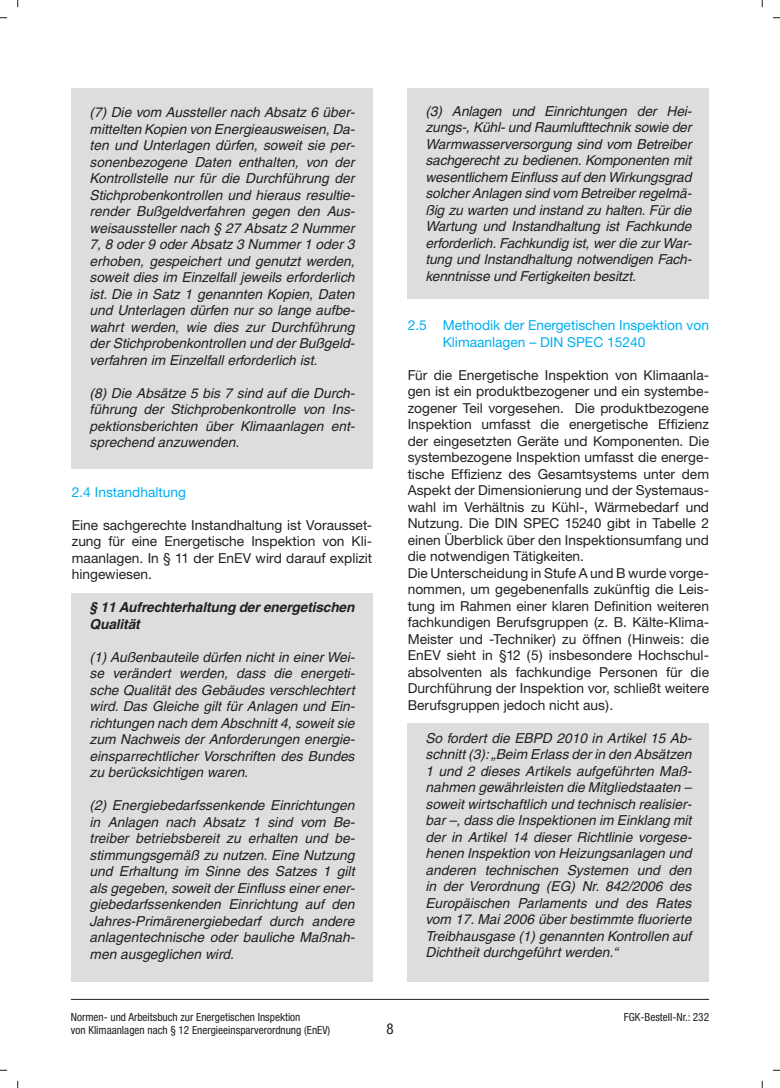
<style>
.page{position:relative;width:780px;height:1088px;background:#fff}
.page>*{position:absolute;margin:0;border:0;box-sizing:border-box;transform-origin:0 0}
.t1{font:condensed 15px "Helvetica Neue";color:#231f20}
.t2{font:italic 13.75px/16.5px "Helvetica";color:#231f20;text-align:justify}
.t3{font:13.75px/16.5px "Helvetica Neue";color:#231f20;text-align:justify}
.t4{font:13.75px/16.5px "Helvetica Neue";color:#00aeef}
.t5{font:italic 700 13.75px/16.5px "Helvetica";letter-spacing:-.01em;color:#231f20}
.t6{font:condensed 11.25px/13.5px "Helvetica Neue";color:#231f20}
</style>
<div class="page">
<hr style="left:71px;top:999px;width:638px;height:1px;background:#231f20">
<div style="left:407px;top:723px;width:302px;height:258px;background:#dcdddf"></div>
<div style="left:407px;top:89px;width:302px;height:210px;background:#dcdddf"></div>
<div style="left:71px;top:593px;width:301px;height:388px;background:#dcdddf"></div>
<div style="left:71px;top:89px;width:301px;height:380px;background:#dcdddf"></div>
<svg style="left:0;top:17px;width:7px;height:2px"></svg>
<svg style="left:772px;top:17px;width:8px;height:2px"></svg>
<svg style="left:0;top:1069px;width:7px;height:2px"></svg>
<svg style="left:772px;top:1069px;width:8px;height:2px"></svg>
<svg style="left:17px;top:0;width:2px;height:7px"></svg>
<svg style="left:17px;top:1081px;width:2px;height:7px"></svg>
<svg style="left:761px;top:0;width:2px;height:7px"></svg>
<svg style="left:761px;top:1081px;width:2px;height:7px"></svg>
<p class="t2" style="left:90px;top:106px;width:266px">(7) Die vom Aussteller nach Absatz 6 über&shy;mittelten Kopien von Energieausweisen, Da&shy;ten und Unterlagen dürfen, soweit sie per&shy;sonenbezogene Daten enthalten, von der Kontrollstelle nur für die Durchführung der Stichprobenkontrollen und hieraus resultie&shy;render Bußgeldverfahren gegen den Aus&shy;weisaussteller nach § 27 Absatz 2 Nummer 7, 8 oder 9 oder Absatz 3 Nummer 1 oder 3 erhoben, gespeichert und genutzt werden, soweit dies im Einzelfall jeweils erforderlich ist. Die in Satz 1 genannten Kopien, Daten und Unterlagen dürfen nur so lange aufbe&shy;wahrt werden, wie dies zur Durchführung der Stichprobenkontrollen und der Bußgeld&shy;verfahren im Einzelfall erforderlich ist.</p>
<p class="t2" style="left:90px;top:386px;width:266px">(8) Die Absätze 5 bis 7 sind auf die Durch&shy;führung der Stichprobenkontrolle von Ins&shy;pektionsberichten über Klimaanlagen ent&shy;sprechend anzuwenden.</p>
<p class="t4" style="left:72px;top:485px;width:116px">2.4 Instandhaltung</p>
<p class="t3" style="left:72px;top:518px;width:302px">Eine sachgerechte Instandhaltung ist Vorausset&shy;zung für eine Energetische Inspektion von Kli&shy;maanlagen. In § 11 der EnEV wird darauf explizit hingewiesen.</p>
<p class="t5" style="left:90px;top:600px;width:266px">§ 11 Aufrechterhaltung der energetischen<br>Qualität</p>
<p class="t2" style="left:90px;top:650px;width:266px">(1) Außenbauteile dürfen nicht in einer Wei&shy;se verändert werden, dass die energeti&shy;sche Qualität des Gebäudes verschlechtert wird. Das Gleiche gilt für Anlagen und Ein&shy;richtungen nach dem Abschnitt 4, soweit sie zum Nachweis der Anforderungen energie&shy;einsparrechtlicher Vorschriften des Bundes zu berücksichtigen waren.</p>
<p class="t2" style="left:90px;top:798px;width:266px">(2) Energiebedarfssenkende Einrichtungen in Anlagen nach Absatz 1 sind vom Be&shy;treiber betriebsbereit zu erhalten und be&shy;stimmungsgemäß zu nutzen. Eine Nutzung und Erhaltung im Sinne des Satzes 1 gilt als gegeben, soweit der Einfluss einer ener&shy;giebedarfssenkenden Einrichtung auf den Jahres-Primärenergiebedarf durch andere anlagentechnische oder bauliche Maßnah&shy;men ausgeglichen wird.</p>
<p class="t2" style="left:425px;top:104px;width:267px">(3) Anlagen und Einrichtungen der Hei&shy;zungs-, Kühl- und Raumlufttechnik sowie der Warmwasserversorgung sind vom Betreiber sachgerecht zu bedienen. Komponenten mit wesentlichem Einfluss auf den Wirkungsgrad solcher Anlagen sind vom Betreiber regelmä&shy;ßig zu warten und instand zu halten. Für die Wartung und Instandhaltung ist Fachkunde erforderlich. Fachkundig ist, wer die zur War&shy;tung und Instandhaltung notwendigen Fach&shy;kenntnisse und Fertigkeiten besitzt.</p>
<p class="t4" style="left:442px;top:318px;width:268px;text-indent:-35px">2.5 Methodik der Energetischen Inspektion von<br>Klimaanlagen – DIN SPEC 15240</p>
<p class="t3" style="left:407px;top:368px;width:303px;text-align:left">Für die Energetische Inspektion von Klimaanla&shy;gen ist ein produktbezogener und ein systembe&shy;zogener Teil vorgesehen. Die produktbezogene Inspektion umfasst die energetische Effizienz der eingesetzten Geräte und Komponenten. Die systembezogene Inspektion umfasst die energe&shy;tische Effizienz des Gesamtsystems unter dem Aspekt der Dimensionierung und der Systemaus&shy;wahl im Verhältnis zu Kühl-, Wärmebedarf und Nutzung. Die DIN SPEC 15240 gibt in Tabelle 2 einen Überblick über den Inspektionsumfang und die notwendigen Tätigkeiten.<br>Die Unterscheidung in Stufe A und B wurde vorge&shy;nommen, um gegebenenfalls zukünftig die Leis&shy;tung im Rahmen einer klaren Definition weiteren fachkundigen Berufsgruppen (z. B. Kälte-Klima-Meister und -Techniker) zu öffnen (Hinweis: die EnEV sieht in §12 (5) insbesondere Hochschul&shy;absolventen als fachkundige Personen für die Durchführung der Inspektion vor, schließt weitere Berufsgruppen jedoch nicht aus).</p>
<p class="t2" style="left:425px;top:731px;width:267px">So fordert die EBPD 2010 in Artikel 15 Ab&shy;schnitt (3): „Beim Erlass der in den Absätzen 1 und 2 dieses Artikels aufgeführten Maß&shy;nahmen gewährleisten die Mitgliedstaaten – soweit wirtschaftlich und technisch realisier&shy;bar –, dass die Inspektionen im Einklang mit der in Artikel 14 dieser Richtlinie vorgese&shy;henen Inspektion von Heizungsanlagen und anderen technischen Systemen und den in der Verordnung (EG) Nr. 842/2006 des Europäischen Parlaments und des Rates vom 17. Mai 2006 über bestimmte fluorierte Treibhausgase (1) genannten Kontrollen auf Dichtheit durchgeführt werden.“</p>
<p class="t6" style="left:71px;top:1011px;width:261px">Normen- und Arbeitsbuch zur Energetischen Inspektion<br>von Klimaanlagen nach § 12 Energieeinsparverordnung (EnEV)</p>
<p class="t1" style="left:386px;top:1023px;width:9px">8</p>
<p class="t6" style="left:624px;top:1011px;width:87px">FGK-Bestell-Nr.: 232</p>
</div>
